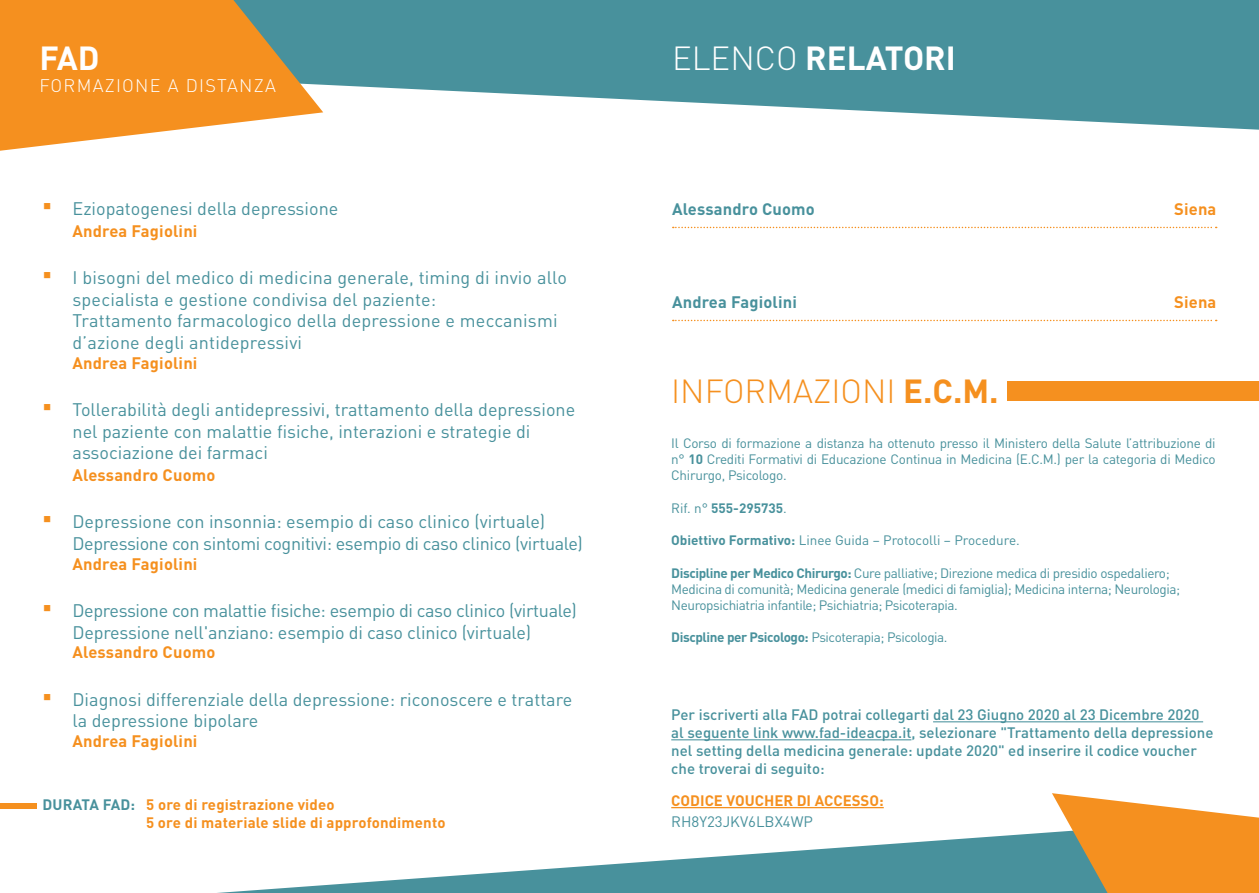
<style>
.page{position:relative;width:1259px;height:893px;background:#fff}
.page>*{position:absolute;margin:0;border:0;box-sizing:border-box;transform-origin:0 0}
.t1{font:300 33px "DIN";color:#f5901f}
.t2{font:700 33px "DIN";color:#fff}
.t3{font:18px/21.6px "DIN";color:#48919c}
.t4{font:18px/21.6px "DIN";letter-spacing:-.02em;color:#48919c}
.t5{font:300 18px "DIN";letter-spacing:.07em;color:#fff}
.Stile_di_paragrafo_1{font:700 16.5px "DIN";letter-spacing:.01em;color:#f5901f}
.Stile_di_paragrafo_1-2{font:700 16.5px "DIN";letter-spacing:.01em;color:#48919c}
.t6{font:500 15px/18px "DIN";color:#48919c}
.t7{font:700 15px "DIN";letter-spacing:.01em;color:#f5901f}
.t8{font:15px "DIN";color:#48919c}
.t9{font:13.5px/16.2px "DIN";letter-spacing:-.03em;color:#48919c;text-align:justify}
.t10{font:13.5px "DIN";color:#48919c}
.t11{font:700 13.5px "DIN";color:#48919c}
.s1{font-weight:300}
.s2{font-family:"Arial";font-weight:900;font-size:27px;color:#f5901f}
.s3{color:#48919c}
.s4{font-weight:700}
.s5{font-weight:400}
</style>
<div class="page">
<svg style="left:323px;top:0;width:936px;height:130px;fill:#48919c"></svg>
<svg style="left:0;top:0;width:323px;height:151px;background:#e59f49"></svg>
<svg style="left:217px;top:832px;width:835px;height:61px"></svg>
<svg style="left:1052px;top:793px;width:207px;height:100px;background:#e2a04d"></svg>
<svg style="left:673px;top:227px;width:543px;height:1px"></svg>
<svg style="left:673px;top:320px;width:543px;height:1px"></svg>
<hr style="left:933px;top:721px;width:270px;height:1px;background:#48919c">
<hr style="left:671px;top:739px;width:240px;height:1px;background:#48919c">
<hr style="left:671px;top:807px;width:212px;height:1px;background:#f5901f">
<div style="left:1007px;top:381px;width:252px;height:19px;background:#f5901f"></div>
<div style="left:0;top:804px;width:36px;height:5px;background:#f5901f"></div>
<p class="t2" style="left:39px;top:36px;width:62px">FAD</p>
<p class="t2" style="left:672px;top:36px;width:285px"><span class="s1">ELENCO</span> RELATORI</p>
<p class="t5" style="left:39px;top:74px;width:238px">FORMAZIONE A DISTANZA</p>
<p class="t3" style="left:43px;top:197px;width:297px"><span class="s2">▪</span> Eziopatogenesi della depressione</p>
<p class="Stile_di_paragrafo_1" style="left:73px;top:220px;width:126px">Andrea Fagiolini</p>
<p class="t3" style="left:73px;top:266px;width:496px;text-indent:-30px"><span class="s2">▪</span> I bisogni del medico di medicina generale, timing di invio allo specialista e gestione condivisa del paziente:<br>Trattamento farmacologico della depressione e meccanismi d’azione degli antidepressivi</p>
<p class="Stile_di_paragrafo_1" style="left:73px;top:352px;width:126px">Andrea Fagiolini</p>
<p class="t3" style="left:73px;top:398px;width:504px;text-indent:-30px"><span class="s2">▪</span> Tollerabilità degli antidepressivi, trattamento della depressione nel paziente con malattie fisiche, interazioni e strategie di associazione dei farmaci</p>
<p class="Stile_di_paragrafo_1" style="left:73px;top:464px;width:144px">Alessandro Cuomo</p>
<p class="t4" style="left:73px;top:511px;width:512px;text-indent:-30px"><span class="s2">▪</span> Depressione con insonnia: esempio di caso clinico (virtuale)<br>Depressione con sintomi cognitivi: esempio di caso clinico (virtuale)</p>
<p class="Stile_di_paragrafo_1" style="left:73px;top:553px;width:126px">Andrea Fagiolini</p>
<p class="t4" style="left:43px;top:599px;width:536px"><span class="s2">▪</span> Depressione con malattie fisiche: esempio di caso clinico (virtuale)</p>
<p class="t3" style="left:73px;top:621px;width:460px">Depressione nell'anziano: esempio di caso clinico (virtuale)</p>
<p class="Stile_di_paragrafo_1" style="left:73px;top:642px;width:144px">Alessandro Cuomo</p>
<p class="t3" style="left:73px;top:688px;width:501px;text-indent:-30px"><span class="s2">▪</span> Diagnosi differenziale della depressione: riconoscere e trattare la depressione bipolare</p>
<p class="Stile_di_paragrafo_1" style="left:73px;top:730px;width:126px">Andrea Fagiolini</p>
<p class="t7" style="left:43px;top:795px;width:293px"><span class="s3">DURATA FAD:</span> 5 ore di registrazione video</p>
<p class="t7" style="left:146px;top:813px;width:301px">5 ore di materiale slide di approfondimento</p>
<p class="Stile_di_paragrafo_1-2" style="left:672px;top:199px;width:144px">Alessandro Cuomo</p>
<p class="Stile_di_paragrafo_1" style="left:1174px;top:199px;width:44px">Siena</p>
<p class="Stile_di_paragrafo_1-2" style="left:672px;top:292px;width:126px">Andrea Fagiolini</p>
<p class="Stile_di_paragrafo_1" style="left:1174px;top:292px;width:44px">Siena</p>
<p class="t1" style="left:671px;top:370px;width:329px">INFORMAZIONI <span class="s4">E.C.M.</span></p>
<p class="t9" style="left:671px;top:435px;width:546px">Il Corso di formazione a distanza ha ottenuto presso il Ministero della Salute l’attribuzione di n° <span class="s4">10</span> Crediti Formativi di Educazione Continua in Medicina (E.C.M.) per la categoria di Medico Chirurgo, Psicologo.</p>
<p class="t11" style="left:671px;top:499px;width:117px"><span class="s5">Rif. n°</span> 555-295735<span class="s5">.</span></p>
<p class="t10" style="left:671px;top:532px;width:350px"><span class="s4">Obiettivo Formativo:</span> Linee Guida – Protocolli – Procedure.</p>
<p class="t9" style="left:671px;top:564px;width:510px;text-align:left"><span class="s4">Discipline per Medico Chirurgo:</span> Cure palliative; Direzione medica di presidio ospedaliero;<br>Medicina di comunità; Medicina generale (medici di famiglia); Medicina interna; Neurologia;<br>Neuropsichiatria infantile; Psichiatria; Psicoterapia.</p>
<p class="t9" style="left:671px;top:629px;width:278px"><span class="s4">Discpline per Psicologo:</span> Psicoterapia; Psicologia.</p>
<p class="t6" style="left:671px;top:705px;width:543px">Per iscriverti alla FAD potrai collegarti dal 23 Giugno 2020 al 23 Dicembre 2020 al seguente link www.fad-ideacpa.it, selezionare "Trattamento della depressione nel setting della medicina generale: update 2020" ed inserire il codice voucher che troverai di seguito:</p>
<p class="t7" style="left:671px;top:790px;width:214px">CODICE VOUCHER DI ACCESSO:</p>
<p class="t8" style="left:671px;top:812px;width:143px">RH8Y23JKV6LBX4WP</p>
</div>
